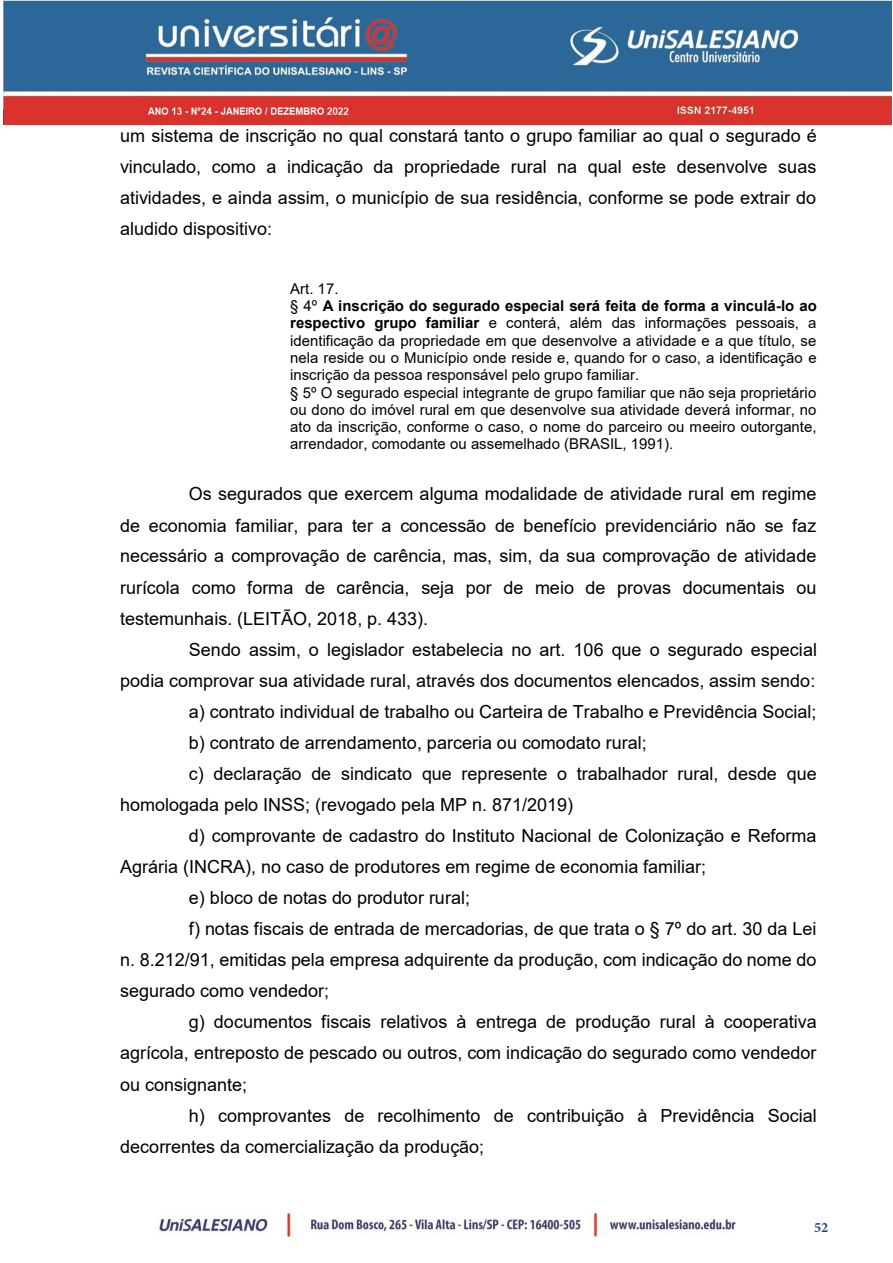
<style>
.page{position:relative;width:893px;height:1263px;background:#fff}
.page>*{position:absolute;margin:0;border:0;box-sizing:border-box;transform-origin:0 0}
.t1{font:18px/31px "Arial";color:#000;text-align:justify}
.t2{font:18px "Times New Roman";color:#000}
.t3{font:15px/17.2px "Arial";color:#000}
.s1{font-weight:700}
.s2{font-family:"Minion Pro";font-weight:700;font-size:14.25px;color:#253f8e}
</style>
<div class="page">
<img style="left:159px;top:1210px;width:576px;height:28px">
<img style="left:3px;top:0;width:888px;height:125px">
<p class="t1" style="left:120px;top:120px;width:698px">um sistema de inscrição no qual constará tanto o grupo familiar ao qual o segurado é vinculado, como a indicação da propriedade rural na qual este desenvolve suas atividades, e ainda assim, o município de sua residência, conforme se pode extrair do aludido dispositivo:</p>
<p class="t3" style="left:290px;top:280px;width:528px">Art. 17.<br>§ 4º <span class="s1">A inscrição do segurado especial será feita de forma a vinculá-lo ao respectivo grupo familiar</span> e conterá, além das informações pessoais, a identificação da propriedade em que desenvolve a atividade e a que título, se nela reside ou o Município onde reside e, quando for o caso, a identificação e inscrição da pessoa responsável pelo grupo familiar.<br>§ 5º O segurado especial integrante de grupo familiar que não seja proprietário ou dono do imóvel rural em que desenvolve sua atividade deverá informar, no ato da inscrição, conforme o caso, o nome do parceiro ou meeiro outorgante, arrendador, comodante ou assemelhado (BRASIL, 1991).</p>
<p class="t1" style="left:189px;top:478px;width:629px">Os segurados que exercem alguma modalidade de atividade rural em regime</p>
<p class="t1" style="left:120px;top:509px;width:698px">de economia familiar, para ter a concessão de benefício previdenciário não se faz</p>
<p class="t1" style="left:120px;top:540px;width:698px">necessário a comprovação de carência, mas, sim, da sua comprovação de atividade</p>
<p class="t1" style="left:120px;top:572px;width:698px">rurícola como forma de carência, seja por de meio de provas documentais ou</p>
<p class="t1" style="left:120px;top:603px;width:310px">testemunhais. (LEITÃO, 2018, p. 433).</p>
<p class="t1" style="left:189px;top:634px;width:630px">Sendo assim, o legislador estabelecia no art. 106 que o segurado especial</p>
<p class="t1" style="left:120px;top:665px;width:697px">podia comprovar sua atividade rural, através dos documentos elencados, assim sendo:</p>
<p class="t1" style="left:189px;top:696px;width:629px">a) contrato individual de trabalho ou Carteira de Trabalho e Previdência Social;</p>
<p class="t1" style="left:189px;top:727px;width:460px">b) contrato de arrendamento, parceria ou comodato rural;</p>
<p class="t1" style="left:189px;top:758px;width:629px">c) declaração de sindicato que represente o trabalhador rural, desde que</p>
<p class="t1" style="left:120px;top:789px;width:455px">homologada pelo INSS; (revogado pela MP n. 871/2019)</p>
<p class="t1" style="left:189px;top:820px;width:629px">d) comprovante de cadastro do Instituto Nacional de Colonização e Reforma</p>
<p class="t1" style="left:120px;top:851px;width:588px">Agrária (INCRA), no caso de produtores em regime de economia familiar;</p>
<p class="t1" style="left:189px;top:882px;width:283px">e) bloco de notas do produtor rural;</p>
<p class="t1" style="left:189px;top:913px;width:629px">f) notas fiscais de entrada de mercadorias, de que trata o § 7º do art. 30 da Lei</p>
<p class="t1" style="left:120px;top:944px;width:698px">n. 8.212/91, emitidas pela empresa adquirente da produção, com indicação do nome do</p>
<p class="t1" style="left:120px;top:975px;width:211px">segurado como vendedor;</p>
<p class="t1" style="left:189px;top:1006px;width:629px">g) documentos fiscais relativos à entrega de produção rural à cooperativa</p>
<p class="t1" style="left:120px;top:1037px;width:698px">agrícola, entreposto de pescado ou outros, com indicação do segurado como vendedor</p>
<p class="t1" style="left:120px;top:1068px;width:129px">ou consignante;</p>
<p class="t1" style="left:189px;top:1099px;width:629px">h) comprovantes de recolhimento de contribuição à Previdência Social</p>
<p class="t1" style="left:120px;top:1131px;width:366px">decorrentes da comercialização da produção;</p>
<p class="t2" style="left:788px;top:1213px;width:41px">48 <span class="s2">52</span></p>
</div>
